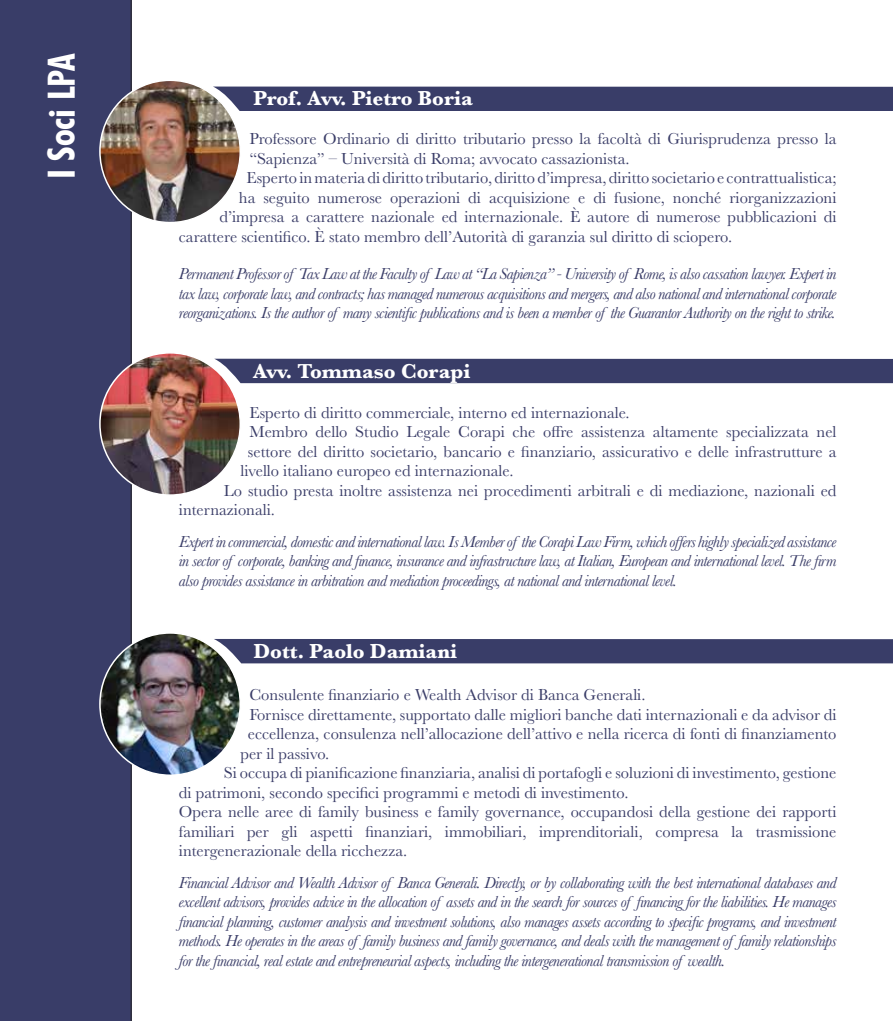
<style>
.page{position:relative;width:893px;height:1021px;background:#fff}
.page>*{position:absolute;margin:0;border:0;box-sizing:border-box;transform-origin:0 0}
.t1{font:700 condensed 37.5px "Futura BT";color:#fff}
.t2{font:700 21px "Baskerville";color:#fff}
.t3{font:16.5px "Baskerville";color:#3a3d68}
.t4{font:italic 16.5px/19.5px "Baskerville";letter-spacing:-.035em;color:#3a3d68;text-align:justify}
</style>
<div class="page">
<div style="left:0;top:0;width:131px;height:1020px;background:#393d68"></div>
<div style="left:240px;top:87px;width:653px;height:24px;background:#393d68"></div>
<div style="left:240px;top:359px;width:653px;height:24px;background:#393d68"></div>
<div style="left:240px;top:639px;width:653px;height:24px;background:#393d68"></div>
<img style="left:100px;top:633px;width:140px;height:142px">
<img style="left:100px;top:353px;width:140px;height:142px">
<img style="left:100px;top:80px;width:140px;height:142px">
<h1 class="t1" style="left:39px;top:179px;width:127px;rotate:-90deg">I Soci LPA</h1>
<p class="t2" style="left:253px;top:84px;width:221px">Prof. Avv. Pietro Boria</p>
<p class="t3" style="left:249px;top:128px;width:589px">Professore Ordinario di diritto tributario presso la facoltà di Giurisprudenza presso la</p>
<p class="t3" style="left:249px;top:148px;width:382px">“Sapienza” – Università di Roma; avvocato cassazionista.</p>
<p class="t3" style="left:246px;top:167px;width:592px">Esperto in materia di diritto tributario, diritto d’impresa, diritto societario e contrattualistica;</p>
<p class="t3" style="left:239px;top:187px;width:599px">ha seguito numerose operazioni di acquisizione e di fusione, nonché riorganizzazioni</p>
<p class="t3" style="left:219px;top:206px;width:618px">d’impresa a carattere nazionale ed internazionale. È autore di numerose pubblicazioni di</p>
<p class="t3" style="left:179px;top:226px;width:555px">carattere scientifico. È stato membro dell’Autorità di garanzia sul diritto di sciopero.</p>
<p class="t4" style="left:179px;top:264px;width:659px">Permanent Professor of Tax Law at the Faculty of Law at “La Sapienza” - University of Rome, is also cassation lawyer. Expert in tax law, corporate law, and contracts; has managed numerous acquisitions and mergers, and also national and international corporate reorganizations. Is the author of many scientific publications and is been a member of the Guarantor Authority on the right to strike.</p>
<p class="t2" style="left:253px;top:356px;width:219px">Avv. Tommaso Corapi</p>
<p class="t3" style="left:249px;top:401px;width:382px">Esperto di diritto commerciale, interno ed internazionale.</p>
<p class="t3" style="left:249px;top:421px;width:589px">Membro dello Studio Legale Corapi che offre assistenza altamente specializzata nel</p>
<p class="t3" style="left:248px;top:440px;width:590px">settore del diritto societario, bancario e finanziario, assicurativo e delle infrastrutture a</p>
<p class="t3" style="left:240px;top:460px;width:274px">livello italiano europeo ed internazionale.</p>
<p class="t3" style="left:224px;top:479px;width:614px">Lo studio presta inoltre assistenza nei procedimenti arbitrali e di mediazione, nazionali ed</p>
<p class="t3" style="left:179px;top:499px;width:98px">internazionali.</p>
<p class="t4" style="left:179px;top:531px;width:659px">Expert in commercial, domestic and international law. Is Member of the Corapi Law Firm, which offers highly specialized assistance in sector of corporate, banking and finance, insurance and infrastructure law, at Italian, European and international level. The firm also provides assistance in arbitration and mediation proceedings, at national and international level.</p>
<p class="t2" style="left:253px;top:636px;width:205px">Dott. Paolo Damiani</p>
<p class="t3" style="left:249px;top:684px;width:398px">Consulente finanziario e Wealth Advisor di Banca Generali.</p>
<p class="t3" style="left:249px;top:703px;width:588px">Fornisce direttamente, supportato dalle migliori banche dati internazionali e da advisor di</p>
<p class="t3" style="left:248px;top:723px;width:590px">eccellenza, consulenza nell’allocazione dell’attivo e nella ricerca di fonti di finanziamento</p>
<p class="t3" style="left:240px;top:742px;width:90px">per il passivo.</p>
<p class="t3" style="left:224px;top:762px;width:614px">Si occupa di pianificazione finanziaria, analisi di portafogli e soluzioni di investimento, gestione</p>
<p class="t3" style="left:179px;top:781px;width:451px">di patrimoni, secondo specifici programmi e metodi di investimento.</p>
<p class="t3" style="left:179px;top:801px;width:659px">Opera nelle aree di family business e family governance, occupandosi della gestione dei rapporti</p>
<p class="t3" style="left:179px;top:820px;width:659px">familiari per gli aspetti finanziari, immobiliari, imprenditoriali, compresa la trasmissione</p>
<p class="t3" style="left:179px;top:840px;width:230px">intergenerazionale della ricchezza.</p>
<p class="t4" style="left:179px;top:872px;width:659px">Financial Advisor and Wealth Advisor of Banca Generali. Directly, or by collaborating with the best international databases and excellent advisors, provides advice in the allocation of assets and in the search for sources of financing for the liabilities. He manages financial planning, customer analysis and investment solutions, also manages assets according to specific programs, and investment methods. He operates in the areas of family business and family governance, and deals with the management of family relationships for the financial, real estate and entrepreneurial aspects, including the intergenerational transmission of wealth.</p>
</div>
